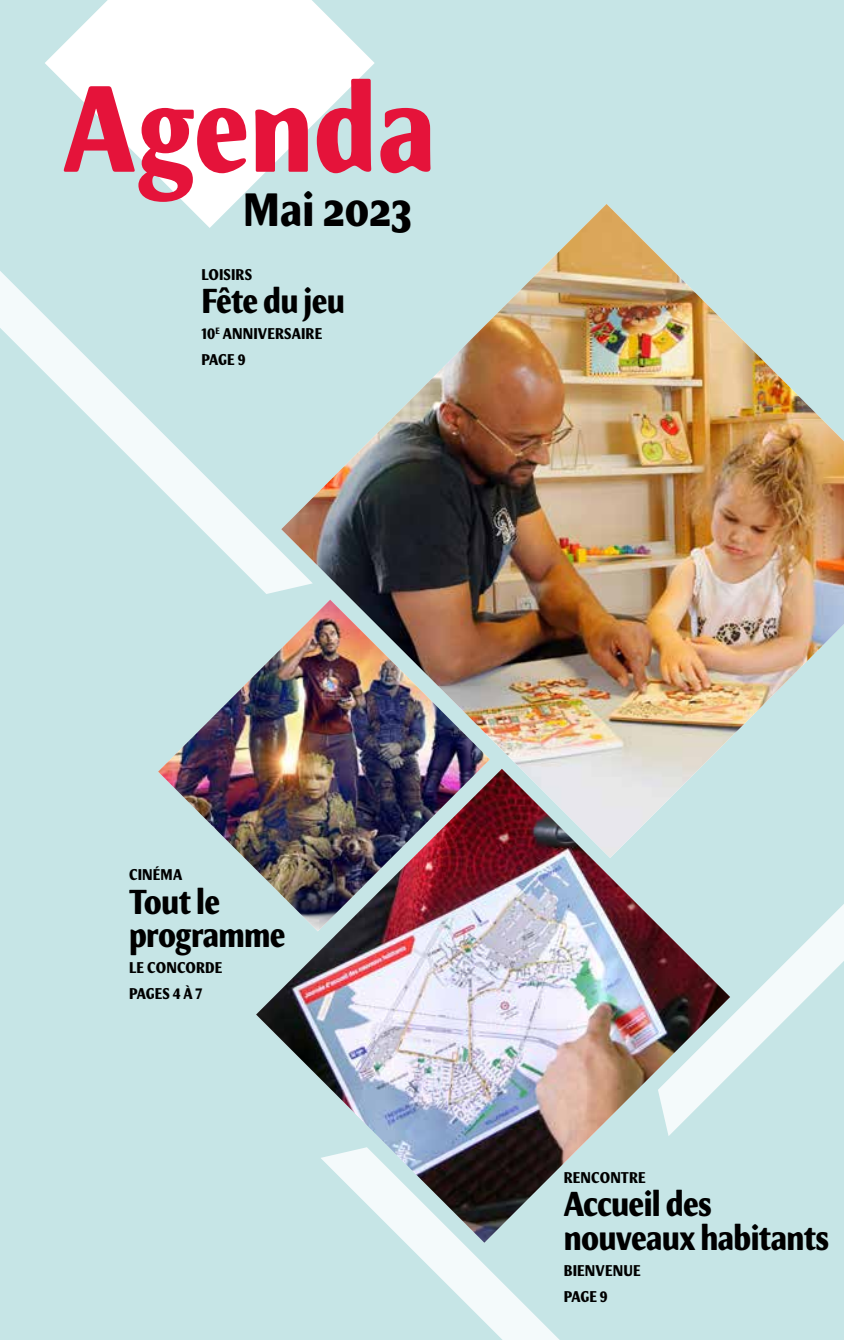
<style>
.page{position:relative;width:844px;height:1340px;background:#fff}
.page>*{position:absolute;margin:0;border:0;box-sizing:border-box;transform-origin:0 0}
.t1{font:700 condensed 123.9px "Meadow Pro";color:#e5133a}
.t2{font:700 condensed 47.25px "Meadow Pro";color:#000}
.t3{font:700 condensed 35px/33.2px "Meadow Pro";letter-spacing:-.02em;color:#000}
.t4{font:700 condensed 15.75px/25.9px "Meadow Pro";letter-spacing:.01em;color:#000}
</style>
<div class="page">
<div style="left:0;top:0;width:843px;height:1339px;background:#c6e5e6"></div>
<svg style="left:730px;top:905px;width:113px;height:170px"></svg>
<svg style="left:0;top:271px;width:281px;height:323px"></svg>
<svg style="left:405px;top:1242px;width:154px;height:97px"></svg>
<svg style="left:45px;top:0;width:329px;height:228px;fill:#fff"></svg>
<img style="left:281px;top:204px;width:562px;height:564px">
<img style="left:256px;top:768px;width:474px;height:474px">
<img style="left:158px;top:599px;width:332px;height:332px">
<h1 class="t1" style="left:63px;top:55px;width:374px">Agenda</h1>
<h2 class="t2" style="left:243px;top:182px;width:171px">Mai 2023</h2>
<p class="t4" style="left:201px;top:261px;width:52px">LOISIRS</p>
<h3 class="t3" style="left:201px;top:284px;width:145px">Fête du jeu</h3>
<p class="t4" style="left:201px;top:321px;width:122px">10<sup>E</sup> ANNIVERSAIRE<br>PAGE 9</p>
<p class="t4" style="left:129px;top:862px;width:55px">CINÉMA</p>
<h3 class="t3" style="left:129px;top:885px;width:158px">Tout le programme</h3>
<p class="t4" style="left:129px;top:954px;width:95px">LE CONCORDE<br>PAGES 4 À 7</p>
<p class="t4" style="left:563px;top:1164px;width:83px">RENCONTRE</p>
<h3 class="t3" style="left:563px;top:1187px;width:267px">Accueil des nouveaux habitants</h3>
<p class="t4" style="left:563px;top:1257px;width:78px">BIENVENUE<br>PAGE 9</p>
</div>
